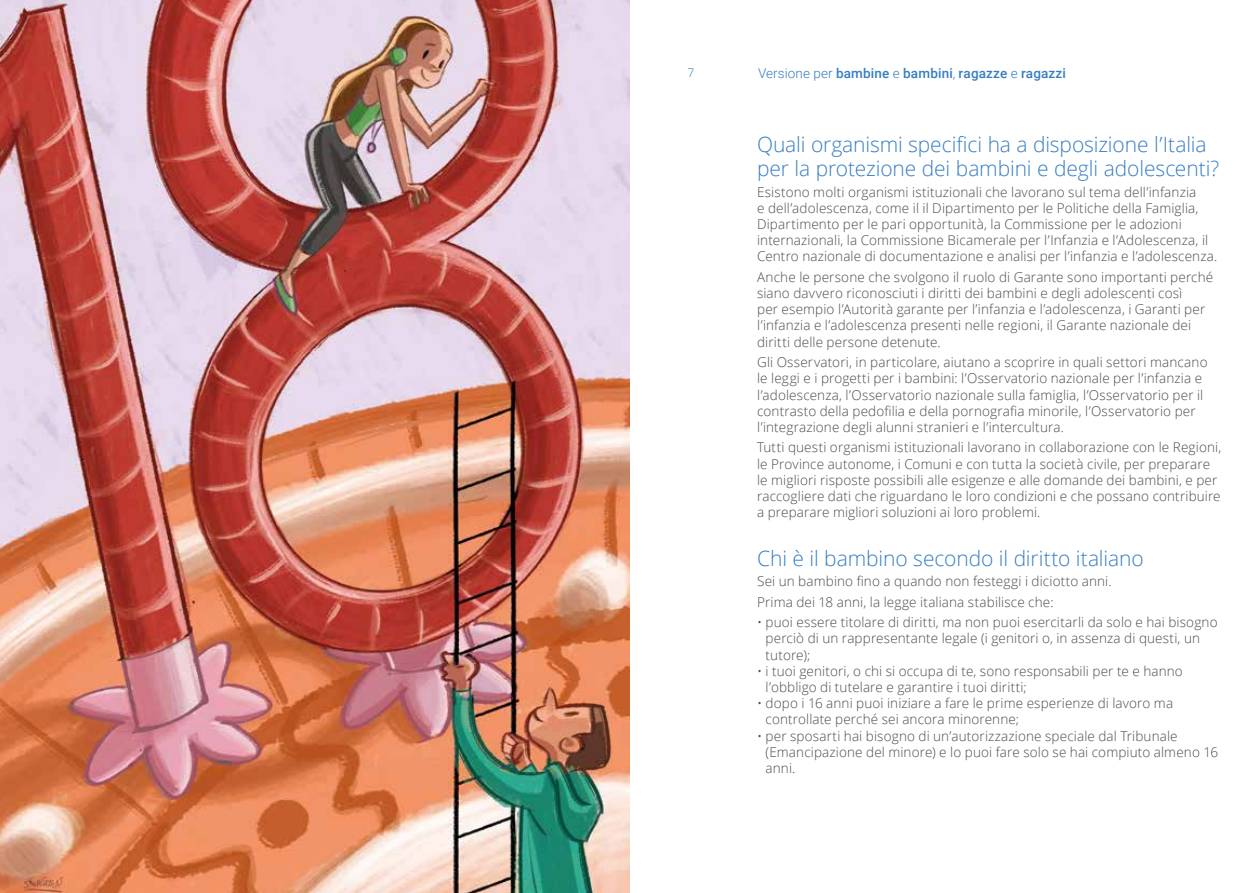
<style>
.page{position:relative;width:1259px;height:893px;background:#fff}
.page>*{position:absolute;margin:0;border:0;box-sizing:border-box;transform-origin:0 0}
.t1{font:300 21px/24px "Open Sans";letter-spacing:-.005em;color:#377ec2}
.t2{font:300 13.5px/16.2px "Open Sans";letter-spacing:.01em;color:#4a4a49}
.t3{font:500 13.5px "Roboto";letter-spacing:.01em;color:#377ec2}
.t4{font:300 12px "Open Sans";color:#377ec2}
.s1{font-weight:300}
</style>
<div class="page">
<img style="left:0;top:0;width:629px;height:893px">
<p class="t4" style="left:687px;top:65px;width:8px">7</p>
<p class="t3" style="left:758px;top:64px;width:309px"><span class="s1">Versione per</span> bambine <span class="s1">e</span> bambini<span class="s1">,</span> ragazze <span class="s1">e</span> ragazzi</p>
<h1 class="t1" style="left:757px;top:132px;width:464px">Quali organismi specifici ha a disposizione l’Italia per la protezione dei bambini e degli adolescenti?</h1>
<p class="t2" style="left:757px;top:183px;width:462px">Esistono molti organismi istituzionali che lavorano sul tema dell’infanzia<br>e dell’adolescenza, come il il Dipartimento per le Politiche della Famiglia, Dipartimento per le pari opportunità, la Commissione per le adozioni internazionali, la Commissione Bicamerale per l’Infanzia e l’Adolescenza, il Centro nazionale di documentazione e analisi per l’infanzia e l’adolescenza.</p>
<p class="t2" style="left:757px;top:268px;width:458px">Anche le persone che svolgono il ruolo di Garante sono importanti perché siano davvero riconosciuti i diritti dei bambini e degli adolescenti così<br>per esempio l’Autorità garante per l’infanzia e l’adolescenza, i Garanti per l’infanzia e l’adolescenza presenti nelle regioni, il Garante nazionale dei diritti delle persone detenute.</p>
<p class="t2" style="left:757px;top:354px;width:452px">Gli Osservatori, in particolare, aiutano a scoprire in quali settori mancano le leggi e i progetti per i bambini: l’Osservatorio nazionale per l’infanzia e l’adolescenza, l’Osservatorio nazionale sulla famiglia, l’Osservatorio per il contrasto della pedofilia e della pornografia minorile, l’Osservatorio per l’integrazione degli alunni stranieri e l’intercultura.</p>
<p class="t2" style="left:757px;top:439px;width:466px">Tutti questi organismi istituzionali lavorano in collaborazione con le Regioni, le Province autonome, i Comuni e con tutta la società civile, per preparare le migliori risposte possibili alle esigenze e alle domande dei bambini, e per raccogliere dati che riguardano le loro condizioni e che possano contribuire a preparare migliori soluzioni ai loro problemi.</p>
<h1 class="t1" style="left:757px;top:546px;width:388px">Chi è il bambino secondo il diritto italiano</h1>
<p class="t2" style="left:757px;top:571px;width:356px;line-height:20.4px">Sei un bambino fino a quando non festeggi i diciotto anni.<br>Prima dei 18 anni, la legge italiana stabilisce che:</p>
<p class="t2" style="left:765px;top:614px;width:453px;text-indent:-9px">• puoi essere titolare di diritti, ma non puoi esercitarli da solo e hai bisogno perciò di un rappresentante legale (i genitori o, in assenza di questi, un tutore);</p>
<p class="t2" style="left:765px;top:662px;width:419px;text-indent:-9px">• i tuoi genitori, o chi si occupa di te, sono responsabili per te e hanno l’obbligo di tutelare e garantire i tuoi diritti;</p>
<p class="t2" style="left:765px;top:695px;width:409px;text-indent:-9px">• dopo i 16 anni puoi iniziare a fare le prime esperienze di lavoro ma controllate perché sei ancora minorenne;</p>
<p class="t2" style="left:765px;top:727px;width:454px;text-indent:-9px">• per sposarti hai bisogno di un’autorizzazione speciale dal Tribunale (Emancipazione del minore) e lo puoi fare solo se hai compiuto almeno 16 anni.</p>
</div>
